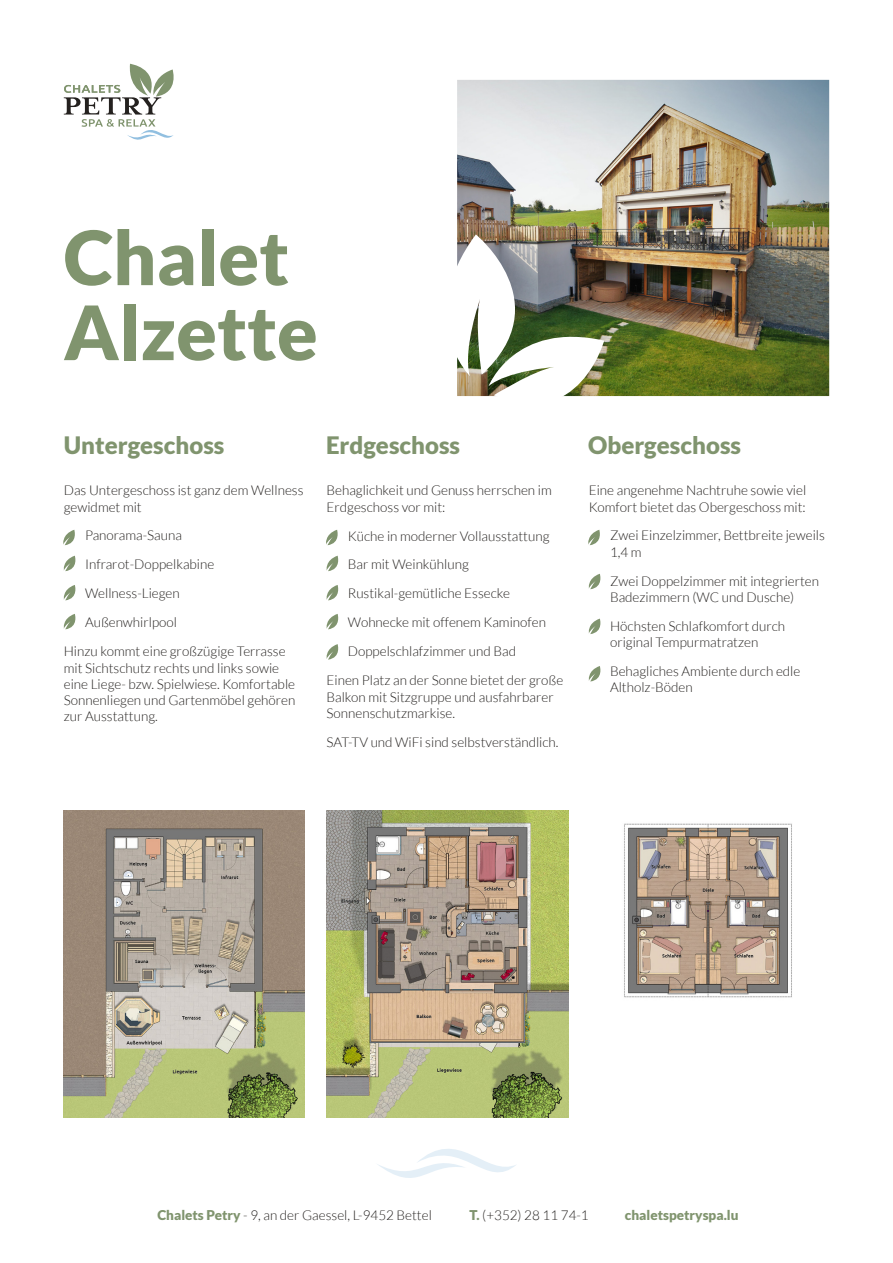
<style>
.page{position:relative;width:893px;height:1263px;background:#fff}
.page>*{position:absolute;margin:0;border:0;box-sizing:border-box;transform-origin:0 0}
.t1{font:900 75px/75px "Lato";color:#80946e}
.t2{font:900 24px "Lato";color:#80946e}
.t3{font:300 13.5px/16.2px "Lato";color:#24211f}
.t4{font:900 13.5px "Lato";color:#80946e}
.s1{font-weight:900;color:#80946e}
</style>
<div class="page">
<svg style="left:64px;top:64px;width:110px;height:76px"></svg>
<img style="left:457px;top:80px;width:372px;height:316px">
<img style="left:457px;top:234px;width:147px;height:163px">
<svg style="left:63px;top:556px;width:13px;height:15px"></svg>
<svg style="left:326px;top:556px;width:13px;height:15px"></svg>
<svg style="left:63px;top:530px;width:12px;height:15px"></svg>
<svg style="left:326px;top:530px;width:12px;height:15px"></svg>
<svg style="left:63px;top:585px;width:13px;height:15px"></svg>
<svg style="left:326px;top:585px;width:13px;height:15px"></svg>
<svg style="left:63px;top:614px;width:13px;height:15px"></svg>
<svg style="left:326px;top:614px;width:13px;height:15px"></svg>
<svg style="left:326px;top:644px;width:13px;height:16px"></svg>
<svg style="left:377px;top:1149px;width:139px;height:29px"></svg>
<img style="left:63px;top:810px;width:242px;height:308px">
<img style="left:327px;top:810px;width:241px;height:308px">
<img style="left:624px;top:823px;width:168px;height:175px">
<svg style="left:588px;top:574px;width:13px;height:15px"></svg>
<svg style="left:588px;top:530px;width:12px;height:15px"></svg>
<svg style="left:588px;top:619px;width:13px;height:15px"></svg>
<svg style="left:588px;top:666px;width:13px;height:15px"></svg>
<h1 class="t1" style="left:64px;top:219px;width:256px">Chalet<br>Alzette</h1>
<h2 class="t2" style="left:64px;top:431px;width:162px">Untergeschoss</h2>
<h2 class="t2" style="left:326px;top:431px;width:136px">Erdgeschoss</h2>
<h2 class="t2" style="left:588px;top:431px;width:154px">Obergeschoss</h2>
<p class="t3" style="left:64px;top:482px;width:241px">Das Untergeschoss ist ganz dem Wellness gewidmet mit</p>
<p class="t3" style="left:85px;top:528px;width:98px">Panorama-Sauna</p>
<p class="t3" style="left:85px;top:556px;width:131px">Infrarot-Doppelkabine</p>
<p class="t3" style="left:85px;top:585px;width:96px">Wellness-Liegen</p>
<p class="t3" style="left:85px;top:614px;width:93px">Außenwhirlpool</p>
<p class="t3" style="left:64px;top:643px;width:223px">Hinzu kommt eine großzügige Terrasse</p>
<p class="t3" style="left:64px;top:660px;width:233px">mit Sichtschutz rechts und links sowie eine Liege- bzw. Spielwiese. Komfortable Sonnenliegen und Gartenmöbel gehören zur Ausstattung.</p>
<p class="t3" style="left:327px;top:482px;width:227px">Behaglichkeit und Genuss herrschen im<br>Erdgeschoss vor mit:</p>
<p class="t3" style="left:348px;top:528px;width:203px">Küche in moderner Vollausstattung</p>
<p class="t3" style="left:348px;top:557px;width:122px">Bar mit Weinkühlung</p>
<p class="t3" style="left:348px;top:585px;width:164px">Rustikal-gemütliche Essecke</p>
<p class="t3" style="left:348px;top:614px;width:200px">Wohnecke mit offenem Kaminofen</p>
<p class="t3" style="left:348px;top:643px;width:170px">Doppelschlafzimmer und Bad</p>
<p class="t3" style="left:327px;top:672px;width:238px">Einen Platz an der Sonne bietet der große</p>
<p class="t3" style="left:327px;top:689px;width:229px">Balkon mit Sitzgruppe und ausfahrbarer<br>Sonnenschutzmarkise.</p>
<p class="t3" style="left:327px;top:734px;width:234px">SAT-TV und WiFi sind selbstverständlich.</p>
<p class="t3" style="left:589px;top:482px;width:219px">Eine angenehme Nachtruhe sowie viel<br>Komfort bietet das Obergeschoss mit:</p>
<p class="t3" style="left:610px;top:528px;width:216px">Zwei Einzelzimmer, Bettbreite jeweils<br>1,4 m</p>
<p class="t3" style="left:610px;top:573px;width:211px">Zwei Doppelzimmer mit integrierten<br>Badezimmern (WC und Dusche)</p>
<p class="t3" style="left:610px;top:618px;width:177px">Höchsten Schlafkomfort durch original Tempurmatratzen</p>
<p class="t3" style="left:610px;top:663px;width:192px">Behagliches Ambiente durch edle<br>Altholz-Böden</p>
<p class="t3" style="left:157px;top:1207px;width:276px"><span class="s1">Chalets Petry</span> - 9, an der Gaessel, L-9452 Bettel</p>
<p class="t3" style="left:470px;top:1207px;width:121px"><span class="s1">T.</span> (+352) 28 11 74-1</p>
<p class="t4" style="left:625px;top:1207px;width:115px">chaletspetryspa.lu</p>
</div>
